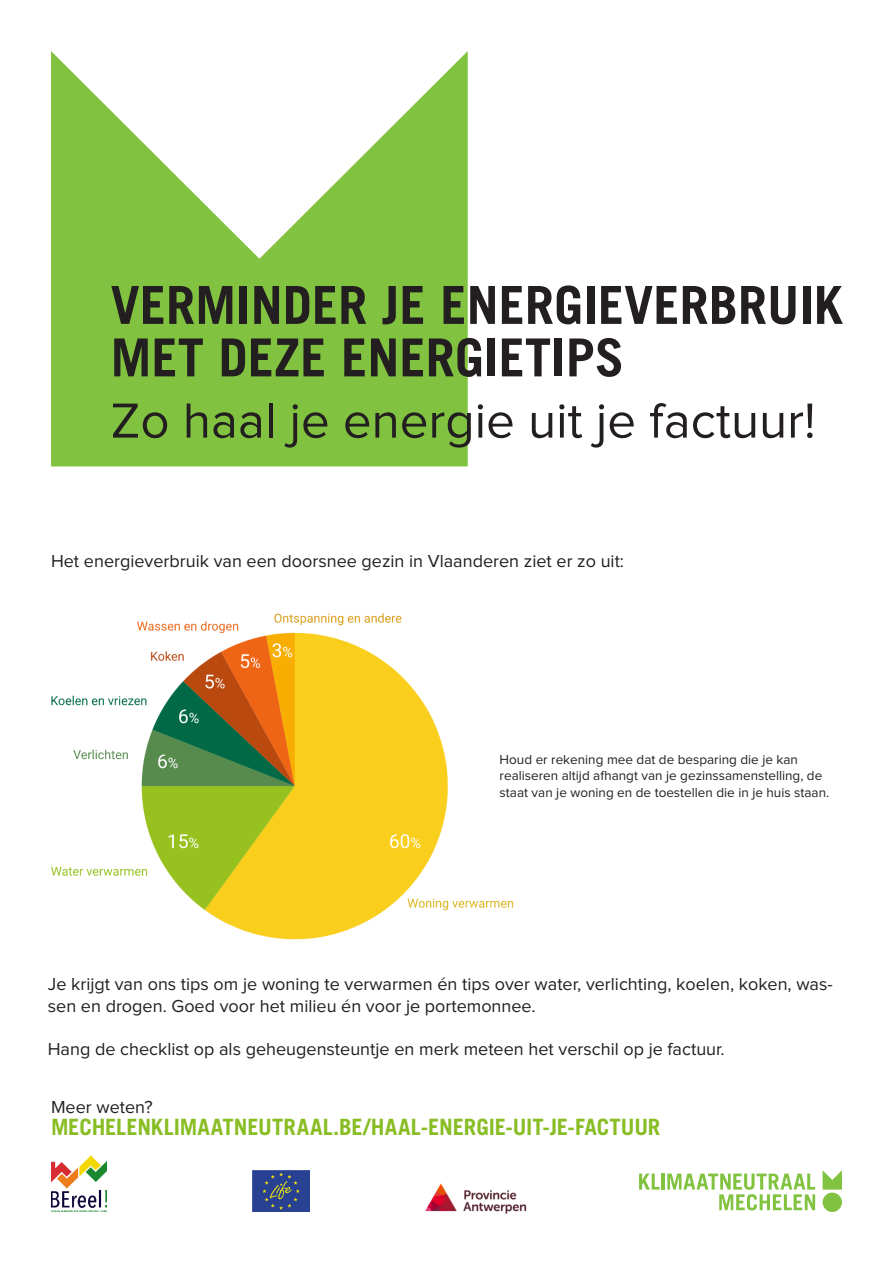
<style>
.page{position:relative;width:893px;height:1263px;background:#fff}
.page>*{position:absolute;margin:0;border:0;box-sizing:border-box;transform-origin:0 0}
.t1{font:700 52.5px/52.5px "Trade Gothic LT Pro";color:#231f20}
.t2{font:51px "Proxima Nova";color:#231f20}
.t3{font:700 22.5px "Trade Gothic LT Pro";letter-spacing:-.005em;color:#88bd23}
.t4{font:18px/21.6px "Proxima Nova";color:#231f20}
.t5{font:13.5px/16.2px "Proxima Nova";color:#231f20}
</style>
<div class="page">
<svg style="left:823px;top:1170px;width:19px;height:19px"></svg>
<div style="left:823px;top:1192px;width:19px;height:20px;background:#81c340;border-radius:50%"></div>
<svg style="left:639px;top:1173px;width:21px;height:16px"></svg>
<hr style="left:662px;top:1173px;width:3px;height:16px;background:#81c340">
<svg style="left:667px;top:1173px;width:148px;height:37px"></svg>
<svg style="left:51px;top:51px;width:417px;height:415px;fill:#81c340"></svg>
<img style="left:51px;top:613px;width:463px;height:327px">
<img style="left:51px;top:1155px;width:56px;height:57px">
<img style="left:425px;top:1183px;width:102px;height:31px">
<img style="left:252px;top:1170px;width:58px;height:42px">
<p class="t1" style="left:111px;top:278px;width:734px">VERMINDER JE ENERGIEVERBRUIK<br>MET DEZE ENERGIETIPS</p>
<p class="t2" style="left:111px;top:392px;width:707px">Zo haal je energie uit je factuur!</p>
<p class="t4" style="left:51px;top:551px;width:574px">Het energieverbruik van een doorsnee gezin in Vlaanderen ziet er zo uit:</p>
<p class="t5" style="left:500px;top:752px;width:300px">Houd er rekening mee dat de besparing die je kan</p>
<p class="t5" style="left:500px;top:768px;width:331px">realiseren altijd afhangt van je gezinssamenstelling, de staat van je woning en de toestellen die in je huis staan.</p>
<p class="t4" style="left:48px;top:974px;width:787px">Je krijgt van ons tips om je woning te verwarmen én tips over water, verlichting, koelen, koken, was&shy;sen en drogen. Goed voor het milieu én voor je portemonnee.</p>
<p class="t4" style="left:48px;top:1038px;width:678px">Hang de checklist op als geheugensteuntje en merk meteen het verschil op je factuur.</p>
<p class="t4" style="left:51px;top:1096px;width:103px">Meer weten?</p>
<p class="t3" style="left:51px;top:1113px;width:611px">MECHELENKLIMAATNEUTRAAL.BE/HAAL-ENERGIE-UIT-JE-FACTUUR</p>
</div>
